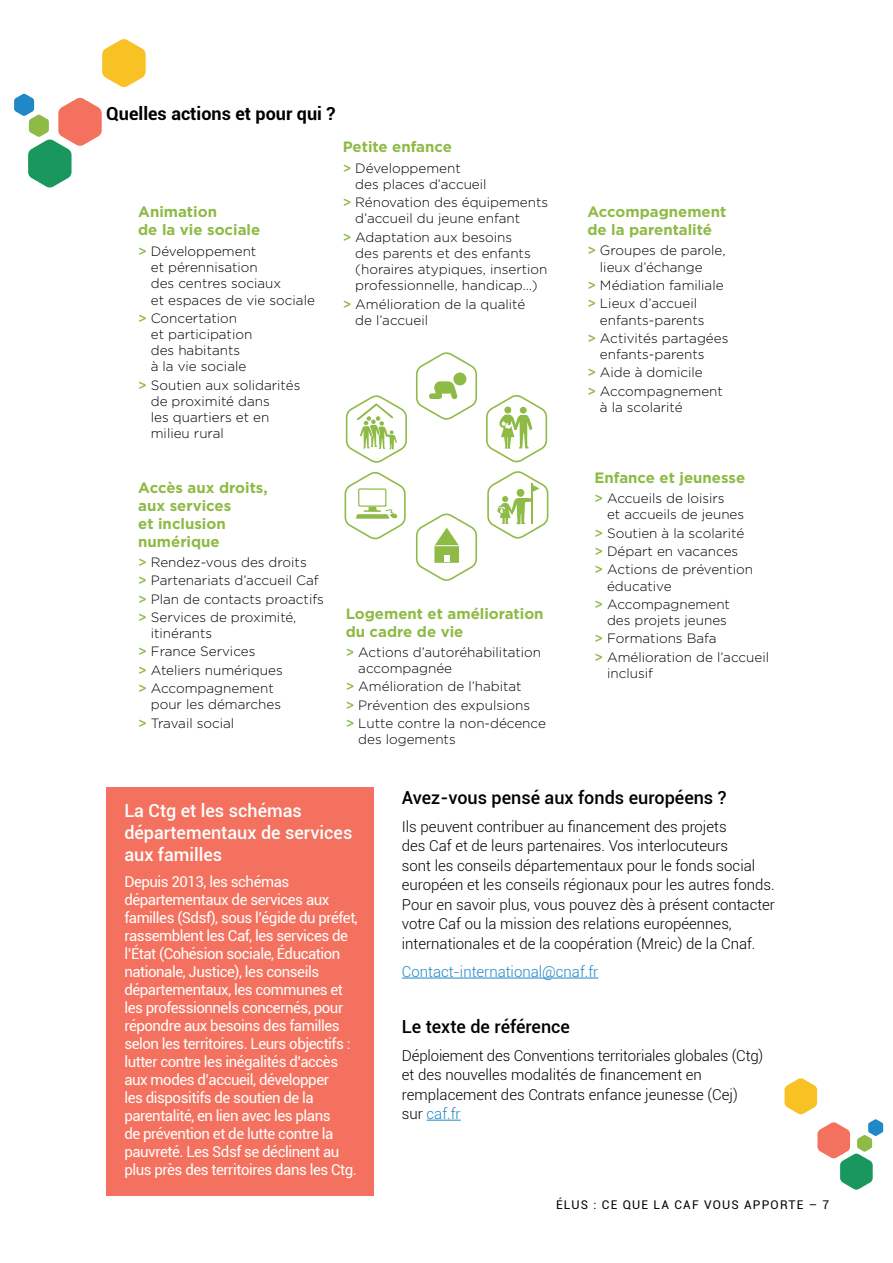
<style>
.page{position:relative;width:893px;height:1263px;background:#fff}
.page>*{position:absolute;margin:0;border:0;box-sizing:border-box;transform-origin:0 0}
.t1{font:500 18px/21.6px "Roboto";color:#fff}
.t2{font:500 18px "Roboto";color:#000}
.t3{font:700 18px "Roboto";color:#000}
.t4{font:15px/18px "Roboto";letter-spacing:-.03em;color:#fff}
.t5{font:300 15px/19.5px "Roboto";color:#000}
.t6{font:700 15px/18px "Gotham";color:#8eba46}
.t7{font:300 15px "Roboto";color:#2088c6}
.t8{font:300 13.5px/16.2px "Gotham";color:#000}
.t9{font:12px "Roboto";letter-spacing:.1em;color:#000}
.s1{font-weight:500;color:#8eba46}
.s2{color:#2088c6}
</style>
<div class="page">
<svg style="left:102px;top:39px;width:44px;height:48px"></svg>
<svg style="left:14px;top:94px;width:88px;height:93px"></svg>
<svg style="left:784px;top:1078px;width:99px;height:111px"></svg>
<svg style="left:487px;top:471px;width:62px;height:68px"></svg>
<svg style="left:344px;top:472px;width:62px;height:68px"></svg>
<svg style="left:345px;top:395px;width:62px;height:68px"></svg>
<svg style="left:486px;top:395px;width:62px;height:68px"></svg>
<svg style="left:415px;top:352px;width:63px;height:68px"></svg>
<svg style="left:415px;top:513px;width:63px;height:68px"></svg>
<div style="left:106px;top:787px;width:268px;height:408px;background:#f3715e"></div>
<hr style="left:402px;top:978px;width:196px;height:1px;background:#2088c6">
<hr style="left:427px;top:1120px;width:34px;height:1px;background:#2088c6">
<h1 class="t3" style="left:106px;top:101px;width:231px">Quelles actions et pour qui ?</h1>
<p class="t6" style="left:138px;top:203px;width:124px">Animation<br>de la vie sociale</p>
<p class="t8" style="left:151px;top:243px;width:166px;text-indent:-13px"><span class="s1">&gt;</span> Développement<br>et pérennisation<br>des centres sociaux<br>et espaces de vie sociale</p>
<p class="t8" style="left:151px;top:310px;width:103px;text-indent:-13px"><span class="s1">&gt;</span> Concertation et participation des habitants<br>à la vie sociale</p>
<p class="t8" style="left:151px;top:376px;width:151px;text-indent:-13px"><span class="s1">&gt;</span> Soutien aux solidarités de proximité dans<br>les quartiers et en milieu rural</p>
<p class="t6" style="left:343px;top:138px;width:111px">Petite enfance</p>
<p class="t8" style="left:355px;top:159px;width:133px;text-indent:-13px"><span class="s1">&gt;</span> Développement des places d’accueil</p>
<p class="t8" style="left:355px;top:194px;width:194px;text-indent:-13px"><span class="s1">&gt;</span> Rénovation des équipements d’accueil du jeune enfant</p>
<p class="t8" style="left:355px;top:228px;width:194px;text-indent:-13px"><span class="s1">&gt;</span> Adaptation aux besoins<br>des parents et des enfants (horaires atypiques, insertion professionnelle, handicap…)</p>
<p class="t8" style="left:355px;top:295px;width:171px;text-indent:-13px"><span class="s1">&gt;</span> Amélioration de la qualité de l’accueil</p>
<p class="t6" style="left:138px;top:478px;width:131px">Accès aux droits, aux services<br>et inclusion numérique</p>
<p class="t8" style="left:138px;top:553px;width:187px;line-height:18.3px"><span class="s1">&gt;</span> Rendez-vous des droits<br><span class="s1">&gt;</span> Partenariats d’accueil Caf <span class="s1">&gt;</span> Plan de contacts proactifs <span class="s1">&gt;</span> Services de proximité,</p>
<p class="t8" style="left:138px;top:624px;width:146px;line-height:18.3px;text-indent:13px">itinérants<br><span class="s1">&gt;</span> France Services<br><span class="s1">&gt;</span> Ateliers numériques <span class="s1">&gt;</span> Accompagnement</p>
<p class="t8" style="left:138px;top:695px;width:144px;line-height:18.3px;text-indent:13px">pour les démarches <span class="s1">&gt;</span> Travail social</p>
<p class="t6" style="left:346px;top:604px;width:199px">Logement et amélioration du cadre de vie</p>
<p class="t8" style="left:358px;top:644px;width:184px;text-indent:-13px"><span class="s1">&gt;</span> Actions d’autoréhabilitation accompagnée</p>
<p class="t8" style="left:346px;top:677px;width:202px;line-height:18.3px"><span class="s1">&gt;</span> Amélioration de l’habitat<br><span class="s1">&gt;</span> Prévention des expulsions<br><span class="s1">&gt;</span> Lutte contre la non-décence</p>
<p class="t8" style="left:358px;top:731px;width:99px">des logements</p>
<p class="t6" style="left:587px;top:203px;width:141px">Accompagnement de la parentalité</p>
<p class="t8" style="left:600px;top:242px;width:127px;text-indent:-13px"><span class="s1">&gt;</span> Groupes de parole, lieux d’échange</p>
<p class="t8" style="left:587px;top:276px;width:138px;line-height:18.3px"><span class="s1">&gt;</span> Médiation familiale <span class="s1">&gt;</span> Lieux d’accueil</p>
<p class="t8" style="left:587px;top:310px;width:143px;line-height:18.3px;text-indent:13px">enfants-parents<br><span class="s1">&gt;</span> Activités partagées</p>
<p class="t8" style="left:587px;top:345px;width:137px;line-height:18.3px;text-indent:13px">enfants-parents<br><span class="s1">&gt;</span> Aide à domicile<br><span class="s1">&gt;</span> Accompagnement</p>
<p class="t8" style="left:600px;top:399px;width:84px">à la scolarité</p>
<p class="t6" style="left:594px;top:468px;width:152px">Enfance et jeunesse</p>
<p class="t8" style="left:607px;top:490px;width:139px;text-indent:-13px"><span class="s1">&gt;</span> Accueils de loisirs<br>et accueils de jeunes</p>
<p class="t8" style="left:594px;top:523px;width:160px;line-height:18.3px"><span class="s1">&gt;</span> Soutien à la scolarité <span class="s1">&gt;</span> Départ en vacances<br><span class="s1">&gt;</span> Actions de prévention</p>
<p class="t8" style="left:594px;top:576px;width:137px;line-height:18.3px;text-indent:13px">éducative<br><span class="s1">&gt;</span> Accompagnement</p>
<p class="t8" style="left:594px;top:611px;width:176px;line-height:18.3px;text-indent:13px">des projets jeunes<br><span class="s1">&gt;</span> Formations Bafa<br><span class="s1">&gt;</span> Amélioration de l’accueil</p>
<p class="t8" style="left:607px;top:665px;width:47px">inclusif</p>
<h1 class="t1" style="left:124px;top:799px;width:229px">La Ctg et les schémas départementaux de services aux familles</h1>
<p class="t4" style="left:124px;top:872px;width:235px">Depuis 2013, les schémas départementaux de services aux familles (Sdsf), sous l’égide du préfet, rassemblent les Caf, les services de l’État (Cohésion sociale, Éducation nationale, Justice), les conseils départementaux, les communes et les professionnels concernés, pour répondre aux besoins des familles selon les territoires. Leurs objectifs : lutter contre les inégalités d’accès aux modes d’accueil, développer<br>les dispositifs de soutien de la parentalité, en lien avec les plans<br>de prévention et de lutte contre la pauvreté. Les Sdsf se déclinent au plus près des territoires dans les Ctg.</p>
<h1 class="t2" style="left:402px;top:785px;width:326px">Avez-vous pensé aux fonds européens ?</h1>
<p class="t5" style="left:402px;top:816px;width:375px">Ils peuvent contribuer au financement des projets<br>des Caf et de leurs partenaires. Vos interlocuteurs<br>sont les conseils départementaux pour le fonds social européen et les conseils régionaux pour les autres fonds.<br>Pour en savoir plus, vous pouvez dès à présent contacter votre Caf ou la mission des relations européennes, internationales et de la coopération (Mreic) de la Cnaf.</p>
<p class="t7" style="left:402px;top:961px;width:198px">Contact-international@cnaf.fr</p>
<h1 class="t2" style="left:402px;top:1013px;width:170px">Le texte de référence</h1>
<p class="t5" style="left:402px;top:1045px;width:363px">Déploiement des Conventions territoriales globales (Ctg) et des nouvelles modalités de financement en remplacement des Contrats enfance jeunesse (Cej)<br>sur <span class="s2">caf.fr</span></p>
<p class="t9" style="left:556px;top:1196px;width:275px">Élus : ce que la Caf vous apporte – 7</p>
</div>
